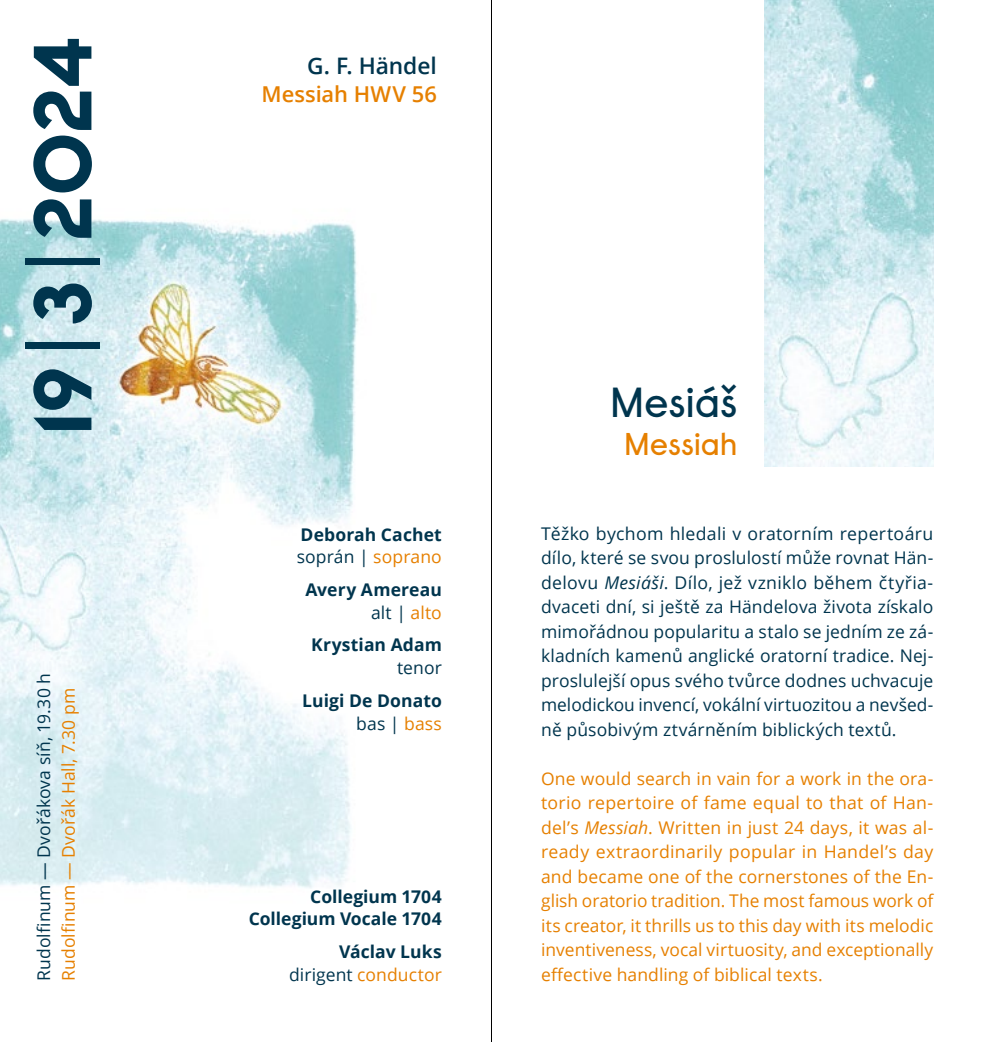
<style>
.page{position:relative;width:983px;height:1042px;background:#fff}
.page>*{position:absolute;margin:0;border:0;box-sizing:border-box;transform-origin:0 0}
.t1{font:800 82.25px "Raisonneuprava";letter-spacing:-.015em;color:#00354e}
.t2{font:42px "Raisonneuprava";color:#00354e}
.t3{font:31.5px "Raisonneuprava";letter-spacing:.005em;color:#e68000}
.t4{font:600 22.75px "Open Sans";letter-spacing:-.005em;color:#00354e}
.t5{font:600 21.88px "Open Sans";letter-spacing:.005em;color:#e68000}
.t6{font:17.5px/24.5px "Open Sans";letter-spacing:.005em;color:#e68000;text-align:justify}
.t7{font:17.5px/24.5px "Open Sans";letter-spacing:.005em;color:#00354e;text-align:justify}
.t8{font:700 17.5px/22.8px "Open Sans";letter-spacing:.005em;color:#00354e;text-align:right}
.s1{font-weight:400}
.s2{font-weight:400;color:#e68000}
.s3{color:#00354e}
.s4{font-style:italic}
</style>
<div class="page">
<hr style="left:491px;top:0;width:1px;height:1042px;background:#000">
<img style="left:0;top:219px;width:358px;height:669px">
<img style="left:764px;top:0;width:169px;height:467px">
<h1 class="t1" style="left:6px;top:436px;width:402px;rotate:-90deg">19<span class="s1">|</span>3<span class="s1">|</span>2024</h1>
<p class="t7" style="left:31px;top:981px;width:309px;rotate:-90deg">Rudolfinum — Dvořákova síň, 19.30 h</p>
<p class="t6" style="left:56px;top:981px;width:294px;rotate:-90deg">Rudolfinum — Dvořák Hall, 7.30 pm</p>
<h3 class="t4" style="left:307px;top:50px;width:131px">G. F. Händel</h3>
<p class="t5" style="left:261px;top:79px;width:177px">Messiah HWV 56</p>
<p class="t8" style="left:296px;top:522px;width:147px;text-align:left">Deborah Cachet <span class="s1">soprán |</span> <span class="s2">soprano</span></p>
<p class="t8" style="left:305px;top:578px;width:138px">Avery Amereau <span class="s1">alt |</span> <span class="s2">alto</span></p>
<p class="t8" style="left:311px;top:633px;width:132px">Krystian Adam</p>
<p class="t7" style="left:397px;top:655px;width:46px">tenor</p>
<p class="t8" style="left:302px;top:689px;width:141px">Luigi De Donato <span class="s1">bas |</span> <span class="s2">bass</span></p>
<p class="t8" style="left:248px;top:884px;width:195px">Collegium 1704<br>Collegium Vocale 1704</p>
<p class="t8" style="left:339px;top:940px;width:104px">Václav Luks</p>
<p class="t6" style="left:289px;top:962px;width:154px"><span class="s3">dirigent</span> conductor</p>
<h2 class="t2" style="left:610px;top:376px;width:128px">Mesiáš</h2>
<h3 class="t3" style="left:624px;top:424px;width:114px">Messiah</h3>
<p class="t7" style="left:541px;top:521px;width:393px">Těžko bychom hledali v oratorním repertoáru dílo, které se svou proslulostí může rovnat Hän&shy;delovu <span class="s4">Mesiáši</span>. Dílo, jež vzniklo během čtyřia&shy;dvaceti dní, si ještě za Händelova života získalo mimořádnou popularitu a stalo se jedním ze zá&shy;kladních kamenů anglické oratorní tradice. Nej&shy;proslulejší opus svého tvůrce dodnes uchvacuje melodickou invencí, vokální virtuozitou a nevšed&shy;ně působivým ztvárněním biblických textů.</p>
<p class="t6" style="left:541px;top:766px;width:393px">One would search in vain for a work in the ora&shy;torio repertoire of fame equal to that of Han&shy;del’s <span class="s4">Messiah</span>. Written in just 24 days, it was al&shy;ready extraordinarily popular in Handel’s day and became one of the cornerstones of the En&shy;glish oratorio tradition. The most famous work of its creator, it thrills us to this day with its melodic inventiveness, vocal virtuosity, and exceptionally effective handling of biblical texts.</p>
</div>
